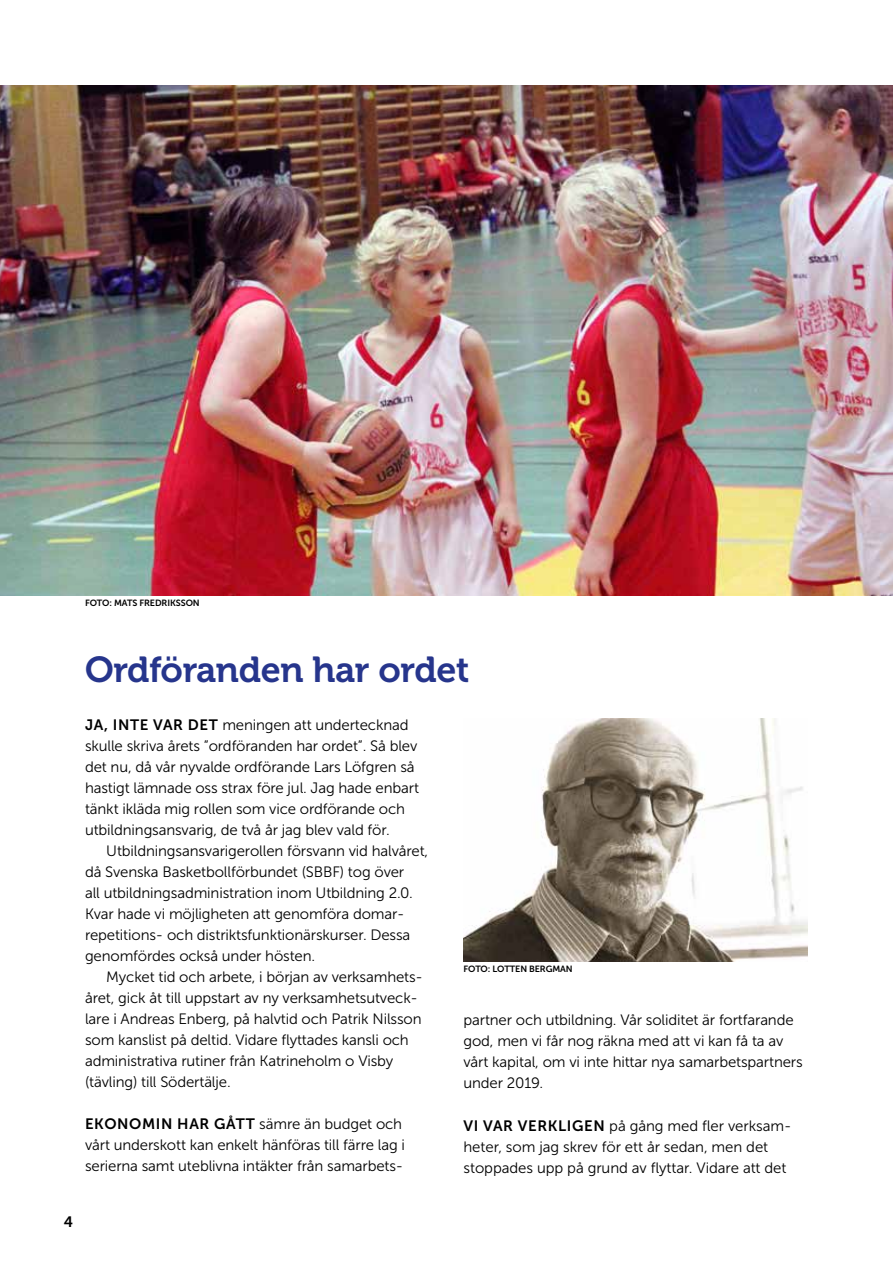
<style>
.page{position:relative;width:893px;height:1263px;background:#fff}
.page>*{position:absolute;margin:0;border:0;box-sizing:border-box;transform-origin:0 0}
.t1{font:36px "Museo 700";letter-spacing:-.01em;color:#26358c}
.t2{font:15px/21px "Museo Sans 300";letter-spacing:-.01em;color:#000}
.t3{font:15px "Museo Sans 700";color:#000}
.t4{font:9px "Museo Sans 700";letter-spacing:-.01em;color:#000}
.s1{font-family:"Museo Sans 700"}
</style>
<div class="page">
<img style="left:463px;top:719px;width:345px;height:242px">
<img style="left:0;top:85px;width:893px;height:510px">
<p class="t4" style="left:85px;top:598px;width:116px">FOTO: MATS FREDRIKSSON</p>
<h1 class="t1" style="left:85px;top:649px;width:386px">Ordföranden har ordet</h1>
<p class="t2" style="left:85px;top:714px;width:335px"><span class="s1">JA, INTE VAR DET</span> meningen att undertecknad skulle skriva årets ”ordföranden har ordet”. Så blev det nu, då vår nyvalde ordförande Lars Löfgren så hastigt lämnade oss strax före jul. Jag hade enbart tänkt ikläda mig rollen som vice ordförande och utbildningsansvarig, de två år jag blev vald för.</p>
<p class="t2" style="left:85px;top:840px;width:345px;text-indent:21px">Utbildningsansvarigerollen försvann vid halvåret, då Svenska Basketbollförbundet (SBBF) tog över<br>all utbildningsadministration inom Utbildning 2.0.<br>Kvar hade vi möjligheten att genomföra domar&shy;repetitions- och distriktsfunktionärskurser. Dessa genomfördes också under hösten.</p>
<p class="t2" style="left:85px;top:966px;width:339px;text-indent:21px">Mycket tid och arbete, i början av verksamhets&shy;året, gick åt till uppstart av ny verksamhetsutveck&shy;lare i Andreas Enberg, på halvtid och Patrik Nilsson som kanslist på deltid. Vidare flyttades kansli och administrativa rutiner från Katrineholm o Visby (tävling) till Södertälje.</p>
<p class="t2" style="left:85px;top:1113px;width:322px"><span class="s1">EKONOMIN HAR GÅTT</span> sämre än budget och vårt underskott kan enkelt hänföras till färre lag i serierna samt uteblivna intäkter från samarbets-</p>
<p class="t4" style="left:463px;top:964px;width:111px">FOTO: LOTTEN BERGMAN</p>
<p class="t2" style="left:463px;top:1010px;width:341px">partner och utbildning. Vår soliditet är fortfarande god, men vi får nog räkna med att vi kan få ta av vårt kapital, om vi inte hittar nya samarbetspartners under 2019.</p>
<p class="t2" style="left:463px;top:1115px;width:329px"><span class="s1">VI VAR VERKLIGEN</span> på gång med fler verksam&shy;heter, som jag skrev för ett år sedan, men det stoppades upp på grund av flyttar. Vidare att det</p>
<p class="t3" style="left:64px;top:1214px;width:11px">4</p>
</div>
